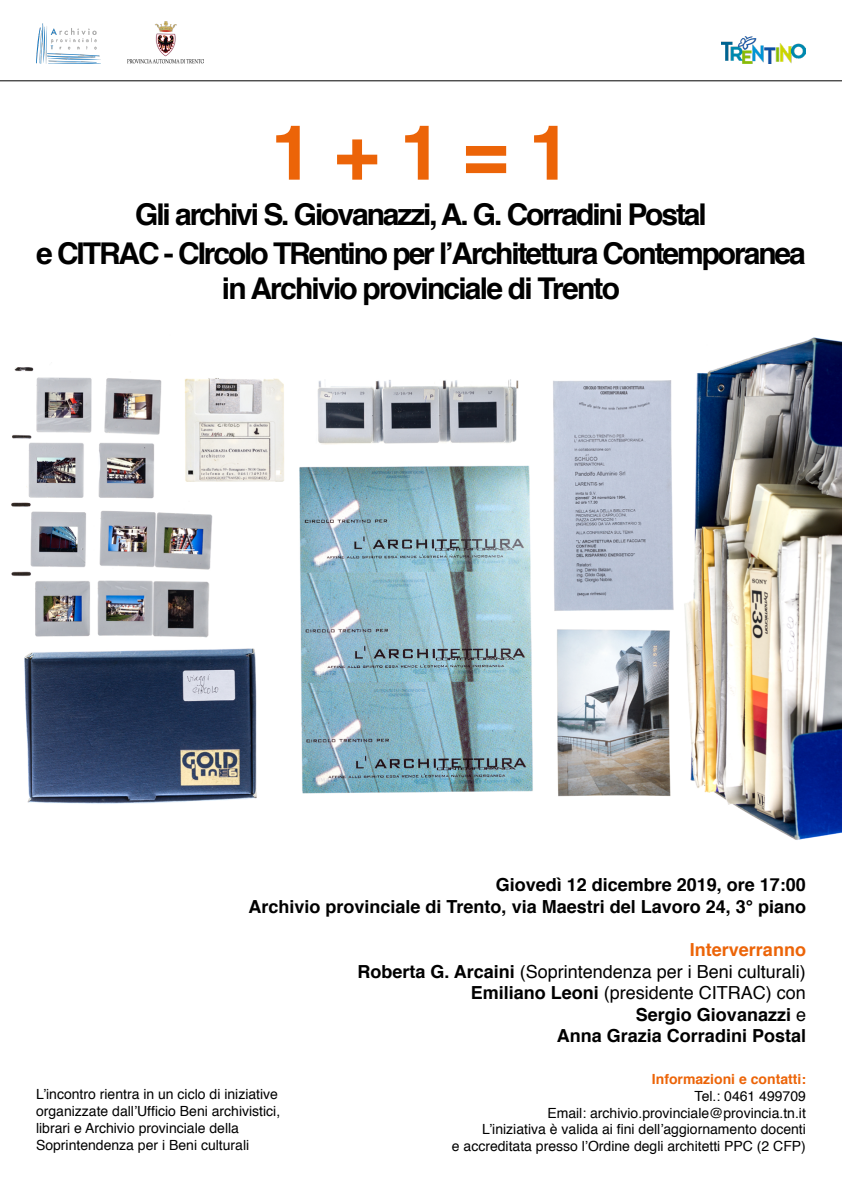
<style>
.page{position:relative;width:842px;height:1191px;background:#fff}
.page>*{position:absolute;margin:0;border:0;box-sizing:border-box;transform-origin:0 0}
.t1{font:700 76px "Helvetica";color:#ec6408}
.t2{font:700 30px/39px "Helvetica";letter-spacing:-.07em;color:#000;text-align:center}
.t3{font:700 18px/21.6px "Helvetica";color:#000;text-align:right}
.t4{font:14px/16.8px "Helvetica";color:#000;text-align:right}
.t5{font:700 14px "Helvetica";color:#ec6408}
.s1{color:#ec6408}
.s2{font-weight:400}
</style>
<div class="page">
<img style="left:11px;top:337px;width:831px;height:503px">
<img style="left:36px;top:23px;width:65px;height:41px">
<img style="left:128px;top:21px;width:76px;height:43px">
<img style="left:722px;top:36px;width:84px;height:28px">
<hr style="left:0;top:81px;width:842px;height:1px;background:#000">
<h1 class="t1" style="left:271px;top:92px;width:302px">1 + 1 = 1</h1>
<h2 class="t2" style="left:36px;top:195px;width:771px">Gli archivi S. Giovanazzi, A. G. Corradini Postal<br>e CITRAC - CIrcolo TRentino per l’Architettura Contemporanea</h2>
<h2 class="t2" style="left:222px;top:269px;width:400px">in Archivio provinciale di Trento</h2>
<p class="t3" style="left:249px;top:874px;width:559px">Giovedì 12 dicembre 2019, ore 17:00<br>Archivio provinciale di Trento, via Maestri del Lavoro 24, 3° piano</p>
<p class="t3" style="left:357px;top:939px;width:450px"><span class="s1">Interverranno<br></span>Roberta G. Arcaini <span class="s2">(Soprintendenza per i Beni culturali)<br></span>Emiliano Leoni <span class="s2">(presidente CITRAC) con<br></span>Sergio Giovanazzi <span class="s2">e<br></span>Anna Grazia Corradini Postal</p>
<p class="t5" style="left:652px;top:1067px;width:156px">Informazioni e contatti:</p>
<p class="t4" style="left:452px;top:1087px;width:356px">Tel.: 0461 499709<br>Email: archivio.provinciale@provincia.tn.it<br>L’iniziativa è valida ai fini dell’aggiornamento docenti<br>e accreditata presso l’Ordine degli architetti PPC (2 CFP)</p>
<p class="t4" style="left:36px;top:1086px;width:246px;text-align:left">L’incontro rientra in un ciclo di iniziative organizzate dall’Ufficio Beni archivistici, librari e Archivio provinciale della Soprintendenza per i Beni culturali</p>
</div>
